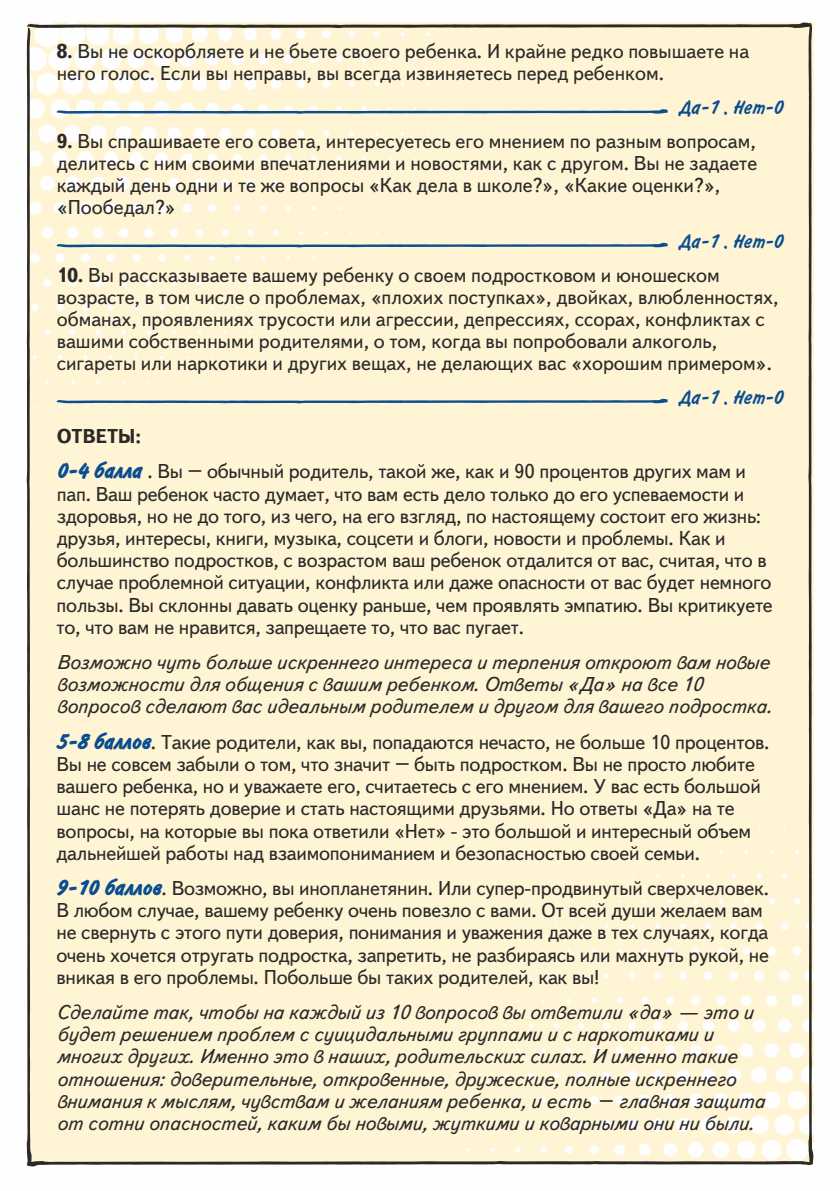
<style>
.page{position:relative;width:840px;height:1191px;background:#fff}
.page>*{position:absolute;margin:0;border:0;box-sizing:border-box;transform-origin:0 0}
.t1{font:20px/22.2px "Text Book C";letter-spacing:-.01em;color:#2b2a29}
.t2{font:italic 20px/22.2px "Text Book C";letter-spacing:-.01em;color:#2b2a29}
.t3{font:20px "Inform C";color:#0a4e8f}
.s1{font-weight:700}
.s2{font-family:"Inform C";font-weight:700;font-size:22px;color:#0a4e8f}
</style>
<div class="page">
<div style="left:27px;top:22px;width:786px;height:1144px;background:#fff4d4"></div>
<p class="t1" style="left:57px;top:41px;width:693px"><span class="s1">8.</span> Вы не оскорбляете и не бьете своего ребенка. И крайне редко повышаете на него голос. Если вы неправы, вы всегда извиняетесь перед ребенком.</p>
<p class="t3" style="left:678px;top:100px;width:105px">Да-1 . Нет-0</p>
<p class="t1" style="left:57px;top:131px;width:701px"><span class="s1">9.</span> Вы спрашиваете его совета, интересуетесь его мнением по разным вопросам, делитесь с ним своими впечатлениями и новостями, как с другом. Вы не задаете каждый день одни и те же вопросы «Как дела в школе?», «Какие оценки?», «Пообедал?»</p>
<p class="t3" style="left:678px;top:234px;width:105px">Да-1 . Нет-0</p>
<p class="t1" style="left:57px;top:265px;width:723px"><span class="s1">10.</span> Вы рассказываете вашему ребенку о своем подростковом и юношеском возрасте, в том числе о проблемах, «плохих поступках», двойках, влюбленностях, обманах, проявлениях трусости или агрессии, депрессиях, ссорах, конфликтах с вашими собственными родителями, о том, когда вы попробовали алкоголь, сигареты или наркотики и других вещах, не делающих вас «хорошим примером».</p>
<p class="t3" style="left:678px;top:390px;width:105px">Да-1 . Нет-0</p>
<p class="t1" style="left:57px;top:420px;width:690px;line-height:35.2px"><span class="s1">ОТВЕТЫ:<br></span><span class="s2">0-4 балла</span> . Вы – обычный родитель, такой же, как и 90 процентов других мам и</p>
<p class="t1" style="left:57px;top:484px;width:717px">пап. Ваш ребенок часто думает, что вам есть дело только до его успеваемости и здоровья, но не до того, из чего, на его взгляд, по настоящему состоит его жизнь: друзья, интересы, книги, музыка, соцсети и блоги, новости и проблемы. Как и большинство подростков, с возрастом ваш ребенок отдалится от вас, считая, что в случае проблемной ситуации, конфликта или даже опасности от вас будет немного пользы. Вы склонны давать оценку раньше, чем проявлять эмпатию. Вы критикуете то, что вам не нравится, запрещаете то, что вас пугает.</p>
<p class="t2" style="left:57px;top:652px;width:716px">Возможно чуть больше искреннего интереса и терпения откроют вам новые возможности для общения с вашим ребенком. Ответы «Да» на все 10 вопросов сделают вас идеальным родителем и другом для вашего подростка.</p>
<p class="t1" style="left:56px;top:732px;width:714px"><span class="s2">5-8 баллов</span>. Такие родители, как вы, попадаются нечасто, не больше 10 процентов.<br>Вы не совсем забыли о том, что значит – быть подростком. Вы не просто любите вашего ребенка, но и уважаете его, считаетесь с его мнением. У вас есть большой шанс не потерять доверие и стать настоящими друзьями. Но ответы «Да» на те вопросы, на которые вы пока ответили «Нет» - это большой и интересный объем дальнейшей работы над взаимопониманием и безопасностью своей семьи.</p>
<p class="t1" style="left:56px;top:878px;width:714px"><span class="s2">9-10 баллов</span>. Возможно, вы инопланетянин. Или супер-продвинутый сверхчеловек.<br>В любом случае, вашему ребенку очень повезло с вами. От всей души желаем вам не свернуть с этого пути доверия, понимания и уважения даже в тех случаях, когда очень хочется отругать подростка, запретить, не разбираясь или махнуть рукой, не вникая в его проблемы. Побольше бы таких родителей, как вы!</p>
<p class="t2" style="left:56px;top:1002px;width:709px">Сделайте так, чтобы на каждый из 10 вопросов вы ответили «да» — это и будет решением проблем с суицидальными группами и с наркотиками и многих других. Именно это в наших, родительских силах. И именно такие отношения: доверительные, откровенные, дружеские, полные искреннего внимания к мыслям, чувствам и желаниям ребенка, и есть – главная защита от сотни опасностей, каким бы новыми, жуткими и коварными они ни были.</p>
</div>
